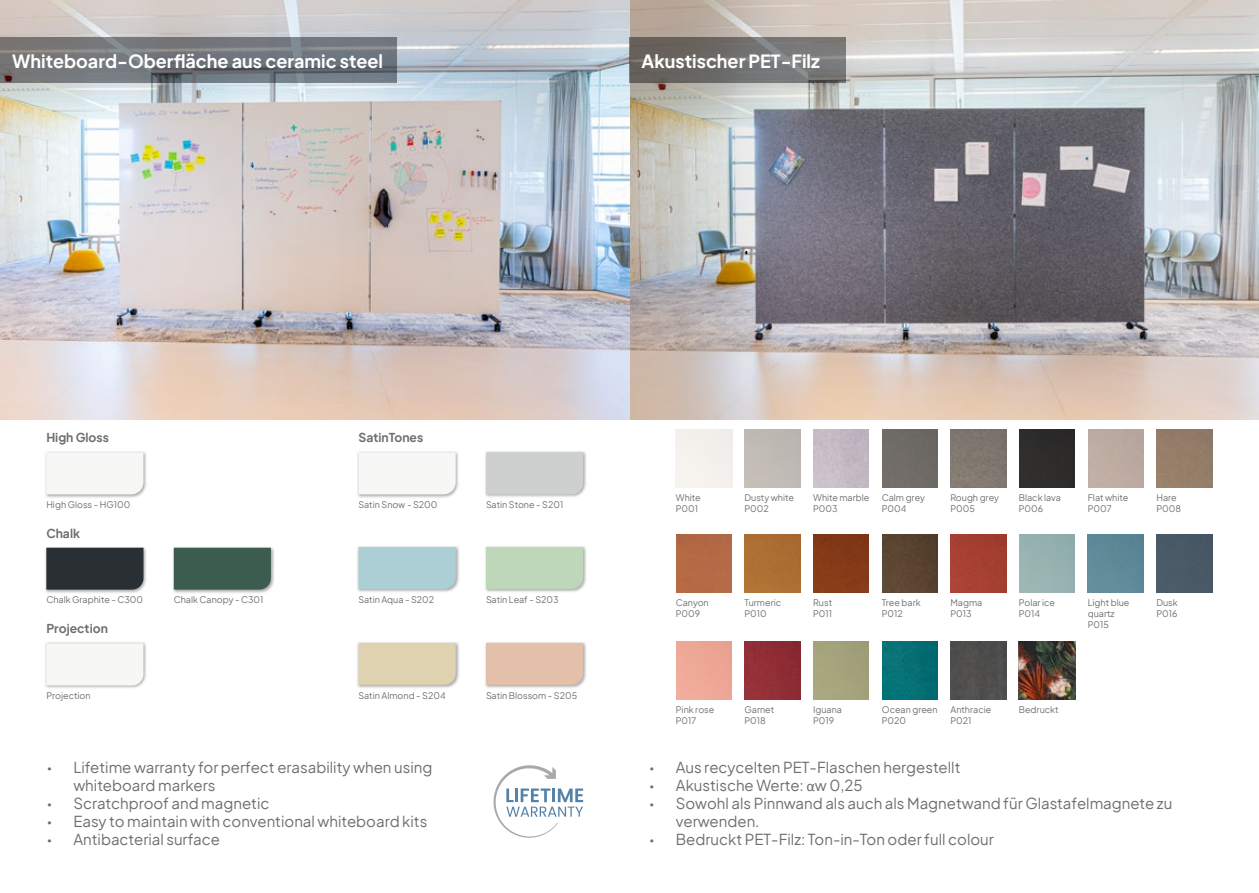
<style>
.page{position:relative;width:1259px;height:893px;background:#fff}
.page>*{position:absolute;margin:0;border:0;box-sizing:border-box;transform-origin:0 0}
.t1{font:700 18px "Plus Jakarta Sans";color:#fff}
.t2{font:15px/18px "Plus Jakarta Sans";color:#6d6e71}
.t3{font:700 12.15px "Plus Jakarta Sans";color:#6d6e71}
.t4{font:9px/10.8px "Plus Jakarta Sans";color:#6d6e71}
.s1{font-family:"Calibri"}
</style>
<div class="page">
<img style="left:0;top:0;width:1259px;height:420px">
<svg style="left:0;top:37px;width:397px;height:46px;background:#71767b"></svg>
<svg style="left:629px;top:37px;width:217px;height:46px;background:#716f6d"></svg>
<svg style="left:493px;top:765px;width:90px;height:73px"></svg>
<div style="left:356px;top:450px;width:103px;height:48px;background:#000;opacity:.35"></div>
<div style="left:358px;top:452px;width:98px;height:42px;background:#f7f7f6"></div>
<div style="left:484px;top:450px;width:103px;height:49px;background:#000;opacity:.35"></div>
<div style="left:486px;top:452px;width:97px;height:42px;background:#ced0cf"></div>
<div style="left:357px;top:545px;width:103px;height:48px;background:#000;opacity:.35"></div>
<div style="left:358px;top:547px;width:98px;height:42px;background:#accfd5"></div>
<div style="left:484px;top:545px;width:103px;height:48px;background:#000;opacity:.35"></div>
<div style="left:486px;top:547px;width:97px;height:42px;background:#bdd7b8"></div>
<div style="left:357px;top:641px;width:103px;height:48px;background:#000;opacity:.35"></div>
<div style="left:358px;top:643px;width:98px;height:42px;background:#dfd2b0"></div>
<div style="left:484px;top:641px;width:103px;height:48px;background:#000;opacity:.35"></div>
<div style="left:486px;top:643px;width:97px;height:42px;background:#e2c0aa"></div>
<div style="left:44px;top:450px;width:103px;height:48px;background:#000;opacity:.35"></div>
<div style="left:46px;top:452px;width:97px;height:42px;background:#f7f7f6"></div>
<div style="left:44px;top:546px;width:104px;height:48px;background:#000;opacity:.35"></div>
<div style="left:46px;top:548px;width:97px;height:42px;background:#292f32"></div>
<div style="left:172px;top:546px;width:103px;height:48px;background:#000;opacity:.35"></div>
<div style="left:174px;top:548px;width:97px;height:42px;background:#3c5c50"></div>
<div style="left:44px;top:642px;width:104px;height:48px;background:#000;opacity:.35"></div>
<div style="left:46px;top:643px;width:97px;height:42px;background:#f7f7f6"></div>
<div style="left:1156px;top:429px;width:56px;height:59px;background:#957e69"></div>
<div style="left:1156px;top:534px;width:56px;height:59px;background:#495966"></div>
<div style="left:1087px;top:534px;width:57px;height:59px;background:#5f8999"></div>
<div style="left:676px;top:534px;width:55px;height:59px;background:#b56a45"></div>
<div style="left:745px;top:534px;width:55px;height:59px;background:#ad6f33"></div>
<div style="left:745px;top:641px;width:55px;height:59px;background:#902d36"></div>
<div style="left:1019px;top:429px;width:55px;height:59px;background:#2e2c2b"></div>
<img style="left:1019px;top:641px;width:56px;height:59px">
<div style="left:813px;top:534px;width:56px;height:59px;background:#853a18"></div>
<div style="left:882px;top:429px;width:55px;height:59px;background:#6f6b65"></div>
<img style="left:882px;top:534px;width:55px;height:59px">
<img style="left:882px;top:641px;width:55px;height:59px">
<div style="left:950px;top:429px;width:56px;height:59px;background:#7f776f"></div>
<div style="left:951px;top:534px;width:55px;height:59px;background:#a64032"></div>
<div style="left:951px;top:641px;width:55px;height:59px;background:#4f4e4d"></div>
<h1 class="t1" style="left:12px;top:47px;width:372px">Whiteboard-Oberfläche aus ceramic steel</h1>
<h1 class="t1" style="left:641px;top:47px;width:180px">Akustischer PET-Filz</h1>
<h3 class="t3" style="left:46px;top:428px;width:64px">High Gloss</h3>
<h3 class="t3" style="left:358px;top:428px;width:66px">SatinTones</h3>
<p class="t4" style="left:46px;top:499px;width:85px">High Gloss - HG100</p>
<h3 class="t3" style="left:46px;top:523px;width:35px">Chalk</h3>
<p class="t4" style="left:358px;top:499px;width:80px">Satin Snow - S200</p>
<p class="t4" style="left:486px;top:499px;width:79px">Satin Stone - S201</p>
<p class="t4" style="left:46px;top:594px;width:98px">Chalk Graphite - C300</p>
<p class="t4" style="left:174px;top:594px;width:91px">Chalk Canopy - C301</p>
<h3 class="t3" style="left:46px;top:618px;width:63px">Projection</h3>
<p class="t4" style="left:358px;top:593px;width:77px">Satin Aqua - S202</p>
<p class="t4" style="left:486px;top:593px;width:74px">Satin Leaf - S203</p>
<p class="t4" style="left:46px;top:690px;width:46px">Projection</p>
<p class="t4" style="left:358px;top:689px;width:89px">Satin Almond - S204</p>
<p class="t4" style="left:486px;top:689px;width:93px">Satin Blossom - S205</p>
<h2 class="t2" style="left:73px;top:757px;width:360px;text-indent:-27px">• Lifetime warranty for perfect erasability when using whiteboard markers</h2>
<h2 class="t2" style="left:46px;top:793px;width:225px">• Scratchproof and magnetic</h2>
<h2 class="t2" style="left:46px;top:811px;width:382px">• Easy to maintain with conventional whiteboard kits</h2>
<h2 class="t2" style="left:46px;top:829px;width:175px">• Antibacterial surface</h2>
<p class="t4" style="left:676px;top:492px;width:26px">White<br>P001</p>
<p class="t4" style="left:744px;top:492px;width:51px">Dusty white<br>P002</p>
<p class="t4" style="left:813px;top:492px;width:58px">White marble<br>P003</p>
<p class="t4" style="left:882px;top:492px;width:45px">Calm grey<br>P004</p>
<p class="t4" style="left:950px;top:492px;width:50px">Rough grey<br>P005</p>
<p class="t4" style="left:1019px;top:492px;width:44px">Black lava<br>P006</p>
<p class="t4" style="left:1087px;top:492px;width:42px">Flat white<br>P007</p>
<p class="t4" style="left:1156px;top:492px;width:26px">Hare<br>P008</p>
<p class="t4" style="left:676px;top:597px;width:34px">Canyon<br>P009</p>
<p class="t4" style="left:744px;top:597px;width:38px">Turmeric<br>P010</p>
<p class="t4" style="left:813px;top:597px;width:21px">Rust<br>P011</p>
<p class="t4" style="left:676px;top:704px;width:40px">Pink rose<br>P017</p>
<p class="t4" style="left:744px;top:704px;width:31px">Garnet<br>P018</p>
<p class="t4" style="left:813px;top:704px;width:30px">Iguana<br>P019</p>
<p class="t4" style="left:882px;top:597px;width:40px">Tree bark<br>P012</p>
<p class="t4" style="left:950px;top:597px;width:33px">Magma<br>P013</p>
<p class="t4" style="left:1019px;top:597px;width:38px">Polar ice<br>P014</p>
<p class="t4" style="left:1087px;top:597px;width:43px">Light blue quartz<br>P015</p>
<p class="t4" style="left:1156px;top:597px;width:23px">Dusk<br>P016</p>
<p class="t4" style="left:882px;top:704px;width:57px">Ocean green<br>P020</p>
<p class="t4" style="left:950px;top:704px;width:42px">Anthracie<br>P021</p>
<p class="t4" style="left:1019px;top:704px;width:41px">Bedruckt</p>
<h2 class="t2" style="left:649px;top:757px;width:313px">• Aus recycelten PET-Flaschen hergestellt</h2>
<h2 class="t2" style="left:649px;top:775px;width:215px">• Akustische Werte: <span class="s1">α</span>w 0,25</h2>
<h2 class="t2" style="left:676px;top:793px;width:498px;text-indent:-27px">• Sowohl als Pinnwand als auch als Magnetwand für Glastafelmagnete zu verwenden.</h2>
<h2 class="t2" style="left:649px;top:829px;width:346px">• Bedruckt PET-Filz: Ton-in-Ton oder full colour</h2>
</div>
